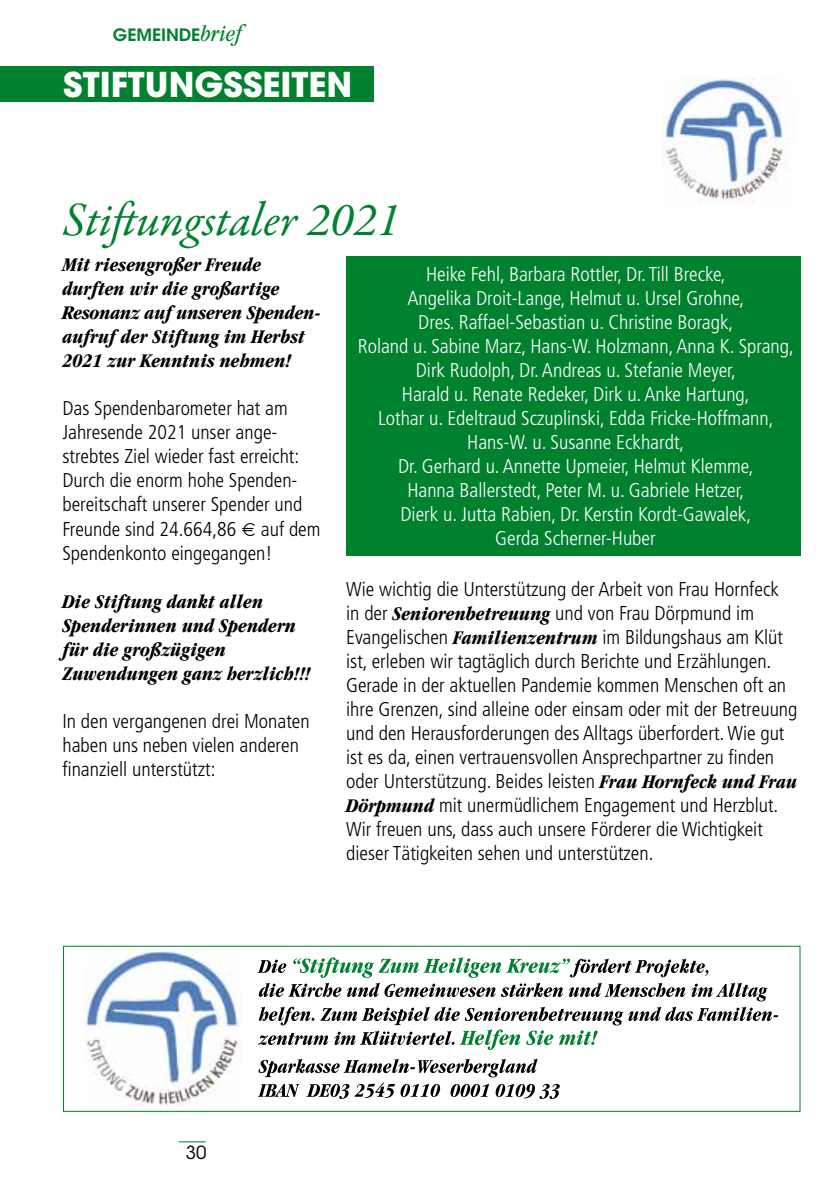
<style>
.page{position:relative;width:840px;height:1191px;background:#fff}
.page>*{position:absolute;margin:0;border:0;box-sizing:border-box;transform-origin:0 0}
.t1{font:italic 48px "Garamond Premr Pro";color:#00812d}
.t2{font:700 34px "ITC Avant Garde Std";color:#fff}
.t3{font:300 condensed 20px/24px "Frutiger";color:#000}
.t4{font:300 condensed 20px/24px "Frutiger";color:#fff;text-align:center}
.t5{font:italic 700 condensed 20px/24px "Garamond";color:#000}
.t6{font:18px "ITC Avant Garde Std";color:#000}
.t7{font:600 17px "ITC Avant Garde Std";color:#00812d}
.s1{font-family:"Garamond Itc T";font-weight:400;font-style:italic;font-stretch:condensed;font-size:22px}
.s2{font-family:"Geneva CY";font-weight:400;font-stretch:normal}
.s3{font-family:"Garamond";font-weight:700;font-style:italic}
</style>
<div class="page">
<svg style="left:178px;top:1141px;width:27px;height:1px"></svg>
<div style="left:346px;top:256px;width:453px;height:300px;background:#00812d"></div>
<img style="left:84px;top:950px;width:157px;height:156px">
<svg style="left:258px;top:1058px;width:301px;height:41px"></svg>
<svg style="left:257px;top:957px;width:520px;height:93px"></svg>
<div style="left:0;top:67px;width:373px;height:35px;background:#00812d"></div>
<img style="left:662px;top:77px;width:127px;height:126px">
<p class="t7" style="left:113px;top:24px;width:130px">GEMEINDE<span class="s1">brief</span></p>
<h2 class="t2" style="left:63px;top:63px;width:290px">STIFTUNGSSEITEN</h2>
<h1 class="t1" style="left:62px;top:189px;width:339px">Stiftungstaler 2021</h1>
<p class="t5" style="left:62px;top:253px;width:260px">Mit riesengroßer Freude durften wir die großartige<br>Resonanz auf unseren Spenden&shy;aufruf der Stiftung im Herbst<br>2021 zur Kenntnis nehmen!</p>
<p class="t3" style="left:62px;top:397px;width:259px">Das Spendenbarometer hat am<br>Jahresende 2021 unser ange&shy;strebtes Ziel wieder fast erreicht:<br>Durch die enorm hohe Spenden&shy;bereitschaft unserer Spender und<br>Freunde sind 24.664,86 <span class="s2">€</span> auf dem<br>Spendenkonto eingegangen!</p>
<p class="t5" style="left:62px;top:589px;width:249px">Die Stiftung dankt allen<br>Spenderinnen und Spendern für die großzügigen<br>Zuwendungen ganz herzlich!!!</p>
<p class="t3" style="left:62px;top:709px;width:249px">In den vergangenen drei Monaten haben uns neben vielen anderen finanziell unterstützt:</p>
<p class="t4" style="left:357px;top:262px;width:437px">Heike Fehl, Barbara Rottler, Dr. Till Brecke,<br>Angelika Droit-Lange, Helmut u. Ursel Grohne,<br>Dres. Raffael-Sebastian u. Christine Boragk,<br>Roland u. Sabine Marz, Hans-W. Holzmann, Anna K. Sprang, Dirk Rudolph, Dr. Andreas u. Stefanie Meyer,<br>Harald u. Renate Redeker, Dirk u. Anke Hartung,<br>Lothar u. Edeltraud Sczuplinski, Edda Fricke-Hoffmann, Hans-W. u. Susanne Eckhardt,<br>Dr. Gerhard u. Annette Upmeier, Helmut Klemme,<br>Hanna Ballerstedt, Peter M. u. Gabriele Hetzer,<br>Dierk u. Jutta Rabien, Dr. Kerstin Kordt-Gawalek,<br>Gerda Scherner-Huber</p>
<p class="t3" style="left:346px;top:577px;width:452px">Wie wichtig die Unterstützung der Arbeit von Frau Hornfeck<br>in der <span class="s3">Seniorenbetreuung</span> und von Frau Dörpmund im Evangelischen <span class="s3">Familienzentrum</span> im Bildungshaus am Klüt ist, erleben wir tagtäglich durch Berichte und Erzählungen.<br>Gerade in der aktuellen Pandemie kommen Menschen oft an ihre Grenzen, sind alleine oder einsam oder mit der Betreuung und den Herausforderungen des Alltags überfordert. Wie gut ist es da, einen vertrauensvollen Ansprechpartner zu finden oder Unterstützung. Beides leisten <span class="s3">Frau Hornfeck und Frau Dörpmund</span> mit unermüdlichem Engagement und Herzblut.<br>Wir freuen uns, dass auch unsere Förderer die Wichtigkeit dieser Tätigkeiten sehen und unterstützen.</p>
<p class="t6" style="left:186px;top:1142px;width:22px">30</p>
</div>
